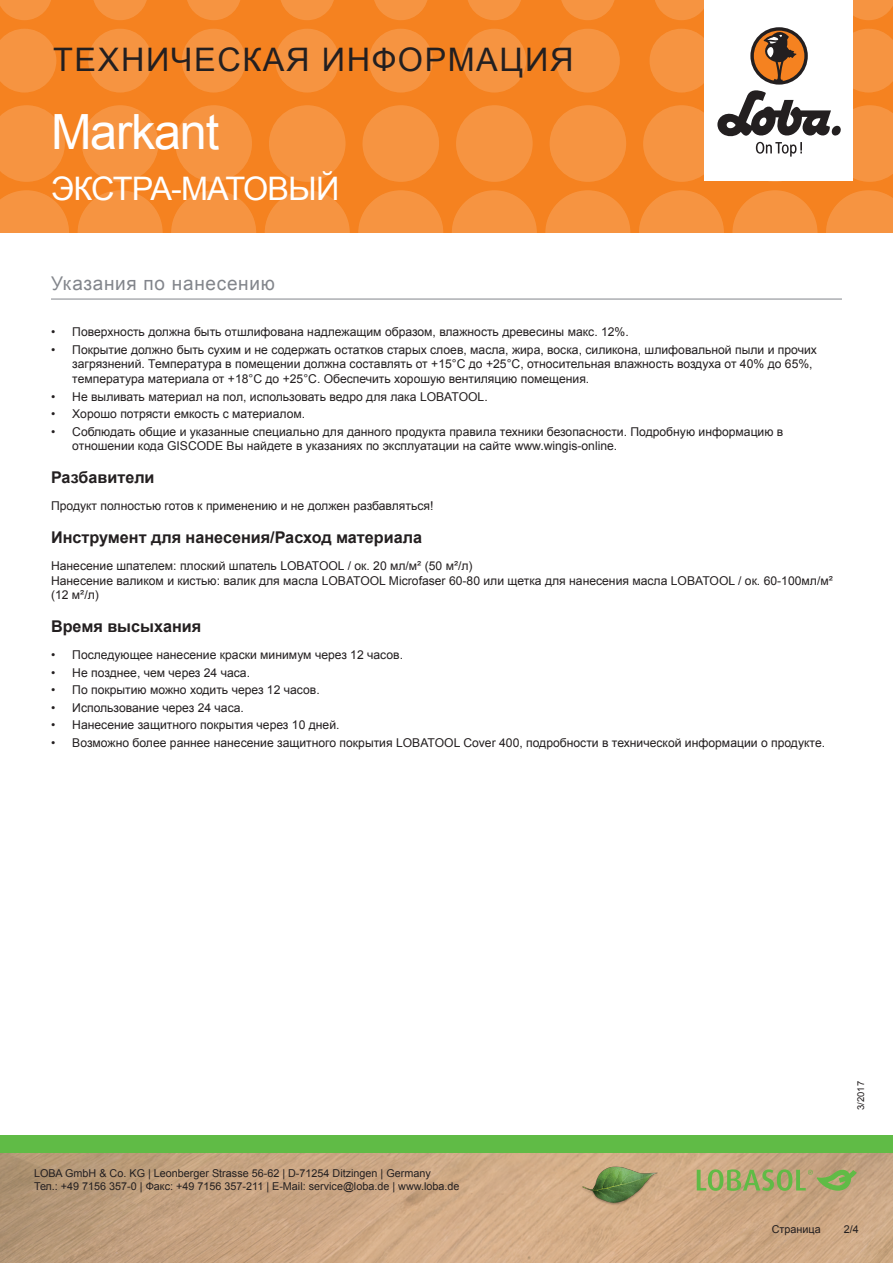
<style>
.page{position:relative;width:893px;height:1263px;background:#fff}
.page>*{position:absolute;margin:0;border:0;box-sizing:border-box;transform-origin:0 0}
.t1{font:48.6px "Arial";letter-spacing:-.025em;color:#fff}
.t2{font:32.4px "Arial";letter-spacing:.05em;color:#231f20}
.t3{font:32.4px "Arial";letter-spacing:-.025em;color:#fff}
.Titel_grau{font:18.9px "Arial";letter-spacing:.04em;color:#82858b}
.t4{font:700 16.2px "Arial";color:#231f20}
.Text{font:12.15px/14.5px "Arial";color:#231f20}
.t5{font:10.8px/12.9px "Arial";color:#231f20}
.t6{font:9.45px "Arial";color:#231f20}
</style>
<div class="page">
<div style="left:0;top:0;width:893px;height:233px;background:#f58220"></div>
<svg style="left:0;top:190px;width:69px;height:43px"></svg>
<svg style="left:78px;top:190px;width:85px;height:85px;fill:#f69441"></svg>
<svg style="left:171px;top:190px;width:85px;height:85px;fill:#f69441"></svg>
<svg style="left:265px;top:190px;width:85px;height:85px;fill:#f69441"></svg>
<svg style="left:358px;top:190px;width:85px;height:85px;fill:#f69441"></svg>
<svg style="left:545px;top:190px;width:85px;height:85px;fill:#f69441"></svg>
<svg style="left:452px;top:190px;width:85px;height:85px;fill:#f69441"></svg>
<svg style="left:732px;top:190px;width:85px;height:85px;fill:#f69441"></svg>
<svg style="left:639px;top:190px;width:85px;height:85px;fill:#f69441"></svg>
<svg style="left:826px;top:190px;width:67px;height:43px"></svg>
<svg style="left:0;top:105px;width:65px;height:77px"></svg>
<svg style="left:82px;top:105px;width:76px;height:77px"></svg>
<svg style="left:175px;top:105px;width:77px;height:77px"></svg>
<svg style="left:269px;top:105px;width:76px;height:77px"></svg>
<svg style="left:456px;top:105px;width:77px;height:77px"></svg>
<svg style="left:362px;top:105px;width:77px;height:77px"></svg>
<svg style="left:550px;top:105px;width:76px;height:77px"></svg>
<svg style="left:0;top:29px;width:56px;height:63px"></svg>
<svg style="left:182px;top:29px;width:64px;height:63px"></svg>
<svg style="left:88px;top:29px;width:64px;height:63px"></svg>
<svg style="left:275px;top:29px;width:64px;height:63px"></svg>
<svg style="left:462px;top:29px;width:64px;height:63px"></svg>
<svg style="left:369px;top:29px;width:64px;height:63px"></svg>
<svg style="left:556px;top:29px;width:64px;height:63px"></svg>
<svg style="left:0;top:0;width:51px;height:20px"></svg>
<svg style="left:187px;top:0;width:53px;height:20px"></svg>
<svg style="left:468px;top:0;width:53px;height:20px"></svg>
<svg style="left:655px;top:0;width:49px;height:20px"></svg>
<svg style="left:93px;top:0;width:54px;height:20px"></svg>
<svg style="left:374px;top:0;width:54px;height:20px"></svg>
<svg style="left:281px;top:0;width:53px;height:20px"></svg>
<svg style="left:561px;top:0;width:54px;height:20px"></svg>
<svg style="left:853px;top:0;width:40px;height:20px"></svg>
<img style="left:0;top:1152px;width:893px;height:111px">
<div style="left:0;top:1135px;width:893px;height:17px;background:#60bb46"></div>
<div style="left:704px;top:0;width:149px;height:181px;background:#fff"></div>
<svg style="left:643px;top:28px;width:250px;height:154px"></svg>
<img style="left:578px;top:1161px;width:82px;height:81px">
<svg style="left:697px;top:1169px;width:160px;height:22px;background:#9eac69"></svg>
<hr style="left:51px;top:299px;width:791px;height:1px;background:#82858b">
<h2 class="t2" style="left:53px;top:38px;width:522px">ТЕХНИЧЕСКАЯ ИНФОРМАЦИЯ</h2>
<p class="t1" style="left:51px;top:100px;width:170px">Markant</p>
<h2 class="t3" style="left:51px;top:167px;width:290px">ЭКСТРА-МАТОВЫЙ</h2>
<p class="Titel_grau" style="left:51px;top:271px;width:225px">Указания по нанесению</p>
<p class="Text" style="left:51px;top:325px;width:579px">• Поверхность должна быть отшлифована надлежащим образом, влажность древесины макс. 12%.</p>
<p class="Text" style="left:72px;top:342px;width:746px;text-indent:-21px">• Покрытие должно быть сухим и не содержать остатков старых слоев, масла, жира, воска, силикона, шлифовальной пыли и прочих загрязнений. Температура в помещении должна составлять от +15°C до +25°C, относительная влажность воздуха от 40% до 65%, температура материала от +18°C до +25°C. Обеспечить хорошую вентиляцию помещения.</p>
<p class="Text" style="left:51px;top:389px;width:438px">• Не выливать материал на пол, использовать ведро для лака LOBATOOL.</p>
<p class="Text" style="left:51px;top:407px;width:256px">• Хорошо потрясти емкость с материалом.</p>
<p class="Text" style="left:72px;top:424px;width:713px;text-indent:-21px">• Соблюдать общие и указанные специально для данного продукта правила техники безопасности. Подробную информацию в отношении кода GISCODE Вы найдете в указаниях по эксплуатации на сайте www.wingis-online.</p>
<p class="t4" style="left:51px;top:467px;width:105px">Разбавители</p>
<p class="Text" style="left:51px;top:499px;width:384px">Продукт полностью готов к применению и не должен разбавляться!</p>
<p class="t4" style="left:51px;top:527px;width:373px">Инструмент для нанесения/Расход материала</p>
<p class="Text" style="left:51px;top:559px;width:783px">Нанесение шпателем: плоский шпатель LOBATOOL / ок. 20 мл/м² (50 м²/л)<br>Нанесение валиком и кистью: валик для масла LOBATOOL Microfaser 60-80 или щетка для нанесения масла LOBATOOL / ок. 60-100мл/м² (12 м²/л)</p>
<p class="t4" style="left:51px;top:616px;width:152px">Время высыхания</p>
<p class="Text" style="left:51px;top:648px;width:354px">• Последующее нанесение краски минимум через 12 часов.</p>
<p class="Text" style="left:51px;top:665px;width:201px">• Не позднее, чем через 24 часа.</p>
<p class="Text" style="left:51px;top:683px;width:270px">• По покрытию можно ходить через 12 часов.</p>
<p class="Text" style="left:51px;top:700px;width:194px">• Использование через 24 часа.</p>
<p class="Text" style="left:51px;top:718px;width:290px">• Нанесение защитного покрытия через 10 дней.</p>
<p class="Text" style="left:51px;top:736px;width:776px">• Возможно более раннее нанесение защитного покрытия LOBATOOL Cover 400, подробности в технической информации о продукте.</p>
<p class="t5" style="left:34px;top:1167px;width:427px">LOBA GmbH &amp; Co. KG | Leonberger Strasse 56-62 | D-71254 Ditzingen | Germany<br>Тел.: +49 7156 357-0 | Факс: +49 7156 357-211 | E-Mail: service@loba.de | www.loba.de</p>
<p class="t6" style="left:855px;top:1110px;width:30px;rotate:-90deg">3/2017</p>
<p class="t5" style="left:772px;top:1222px;width:50px">Страница</p>
<p class="t5" style="left:844px;top:1222px;width:17px">2/4</p>
</div>
